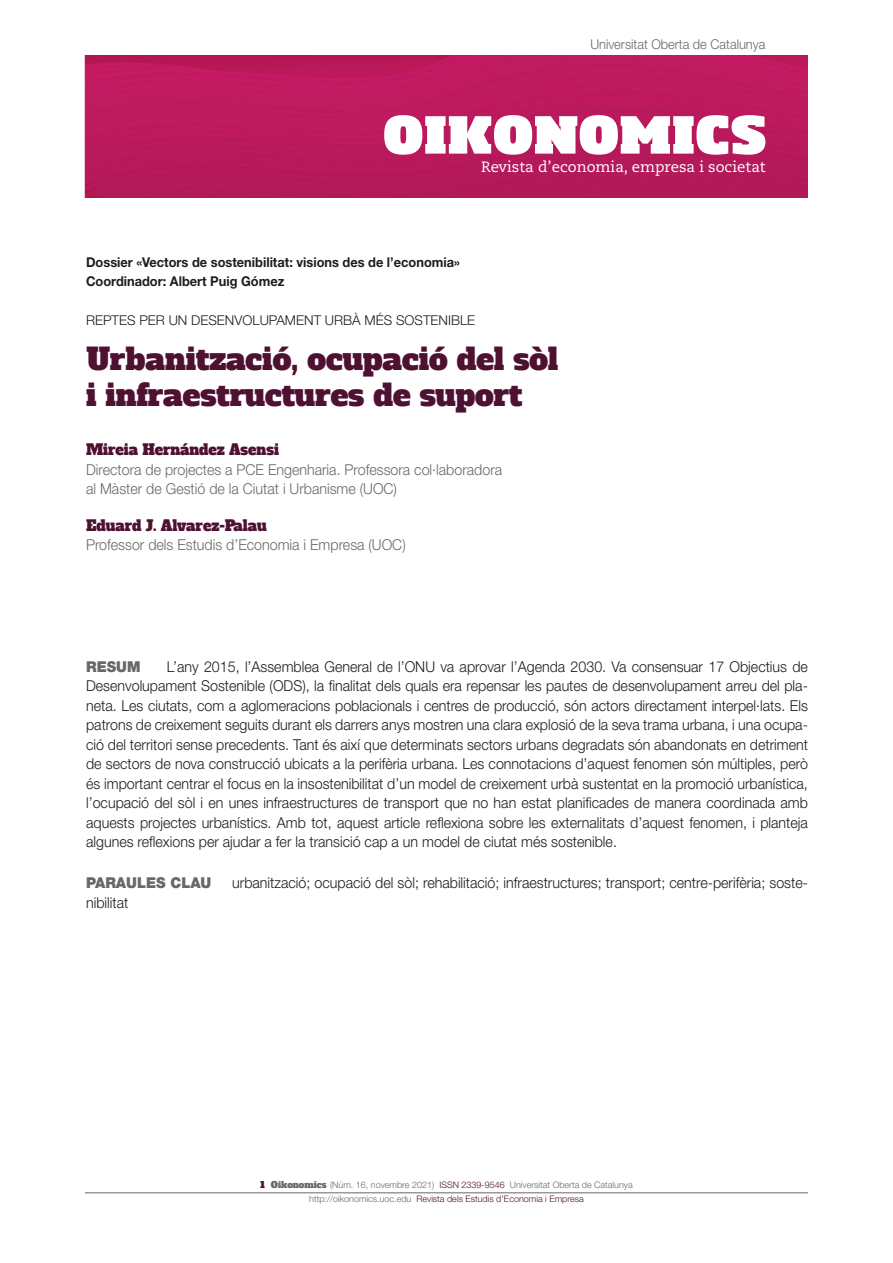
<style>
.page{position:relative;width:893px;height:1263px;background:#fff}
.page>*{position:absolute;margin:0;border:0;box-sizing:border-box;transform-origin:0 0}
._01_titulo{font:30px/36px "Alfa Slab One";color:#4f1132}
._02_resumen{font:300 15px/19.5px "Helvetica Neue LT Std";color:#1d1d1b;text-align:justify;scale:.95 1}
._01_universidad{font:300 15px/19.5px "Helvetica Neue LT Std";color:#68686a;scale:.95 1}
.t1{font:15px "Caecilia LT Std";color:#fff}
._01_autor_1{font:15px "Alfa Slab One";color:#4f1132;scale:.95 1}
._01_autor_2{font:15px "Alfa Slab One";color:#4f1132;scale:.95 1}
._02_resumen-2{font:900 15px "Helvetica Neue LT Std";color:#68686a;scale:.95 1}
._01_dossier{font:700 13.5px "Helvetica Neue LT Std";color:#1d1d1b;scale:.95 1}
._01_articulo{font:300 13.5px "Helvetica Neue LT Std";color:#1d1d1b}
.t2{font:300 13.5px "Helvetica Neue LT Std";color:#68686a;scale:.95 1}
.t3{font:300 9px/13.6px "Helvetica Neue LT Std";color:#68686a;text-align:center}
.s1{font-family:"Alfa Slab One";font-weight:400;color:#4f1132}
.s2{font-family:"Alfa Slab One";font-weight:400}
.s3{color:#4f1132}
</style>
<div class="page">
<img style="left:85px;top:56px;width:723px;height:142px">
<svg style="left:384px;top:115px;width:381px;height:40px"></svg>
<hr style="left:85px;top:1192px;width:723px;height:1px;background:#68686a">
<p class="t2" style="left:590px;top:36px;width:186px">Universitat Oberta de Catalunya</p>
<p class="t1" style="left:481px;top:158px;width:286px">Revista d’economia, empresa i societat</p>
<p class="_01_dossier" style="left:86px;top:254px;width:395px">Dossier «Vectors de sostenibilitat: visions des de l’economia»</p>
<p class="_01_dossier" style="left:86px;top:273px;width:210px">Coordinador: Albert Puig Gómez</p>
<p class="_01_articulo" style="left:86px;top:312px;width:391px">REPTES PER UN DESENVOLUPAMENT URBÀ MÉS SOSTENIBLE</p>
<p class="_01_titulo" style="left:86px;top:341px;width:474px">Urbanització, ocupació del sòl i infraestructures de suport</p>
<p class="_01_autor_1" style="left:86px;top:440px;width:205px">Mireia Hernández Asensi</p>
<p class="_01_universidad" style="left:86px;top:459px;width:439px">Directora de projectes a PCE Engenharia. Professora col·laboradora al Màster de Gestió de la Ciutat i Urbanisme (UOC)</p>
<h2 class="_01_autor_2" style="left:86px;top:515px;width:192px">Eduard J. Alvarez-Palau</h2>
<p class="_01_universidad" style="left:86px;top:535px;width:338px">Professor dels Estudis d’Economia i Empresa (UOC)</p>
<p class="_02_resumen-2" style="left:86px;top:657px;width:59px">RESUM</p>
<p class="_02_resumen" style="left:86px;top:656px;width:761px;text-indent:81px">L’any 2015, l’Assemblea General de l’ONU va aprovar l’Agenda 2030. Va consensuar 17 Objectius de Desenvolupament Sostenible (ODS), la finalitat dels quals era repensar les pautes de desenvolupament arreu del pla&shy;neta. Les ciutats, com a aglomeracions poblacionals i centres de producció, són actors directament interpel·lats. Els patrons de creixement seguits durant els darrers anys mostren una clara explosió de la seva trama urbana, i una ocupa&shy;ció del territori sense precedents. Tant és així que determinats sectors urbans degradats són abandonats en detriment de sectors de nova construcció ubicats a la perifèria urbana. Les connotacions d’aquest fenomen són múltiples, però és important centrar el focus en la insostenibilitat d’un model de creixement urbà sustentat en la promoció urbanística, l’ocupació del sòl i en unes infraestructures de transport que no han estat planificades de manera coordinada amb aquests projectes urbanístics. Amb tot, aquest article reflexiona sobre les externalitats d’aquest fenomen, i planteja algunes reflexions per ajudar a fer la transició cap a un model de ciutat més sostenible.</p>
<p class="_02_resumen-2" style="left:86px;top:874px;width:133px">PARAULES CLAU</p>
<p class="_02_resumen" style="left:232px;top:873px;width:607px">urbanització; ocupació del sòl; rehabilitació; infraestructures; transport; centre-perifèria; soste-</p>
<p class="_02_resumen" style="left:86px;top:892px;width:46px">nibilitat</p>
<p class="t3" style="left:260px;top:1178px;width:374px"><span class="s1">1</span> <span class="s2">Oikonomics</span> (Núm. 16, novembre 2021) <span class="s3">ISSN 2339-9546</span> Universitat Oberta de Catalunya http://oikonomics.uoc.edu <span class="s3">Revista dels Estudis d’Economia i Empresa</span></p>
</div>
